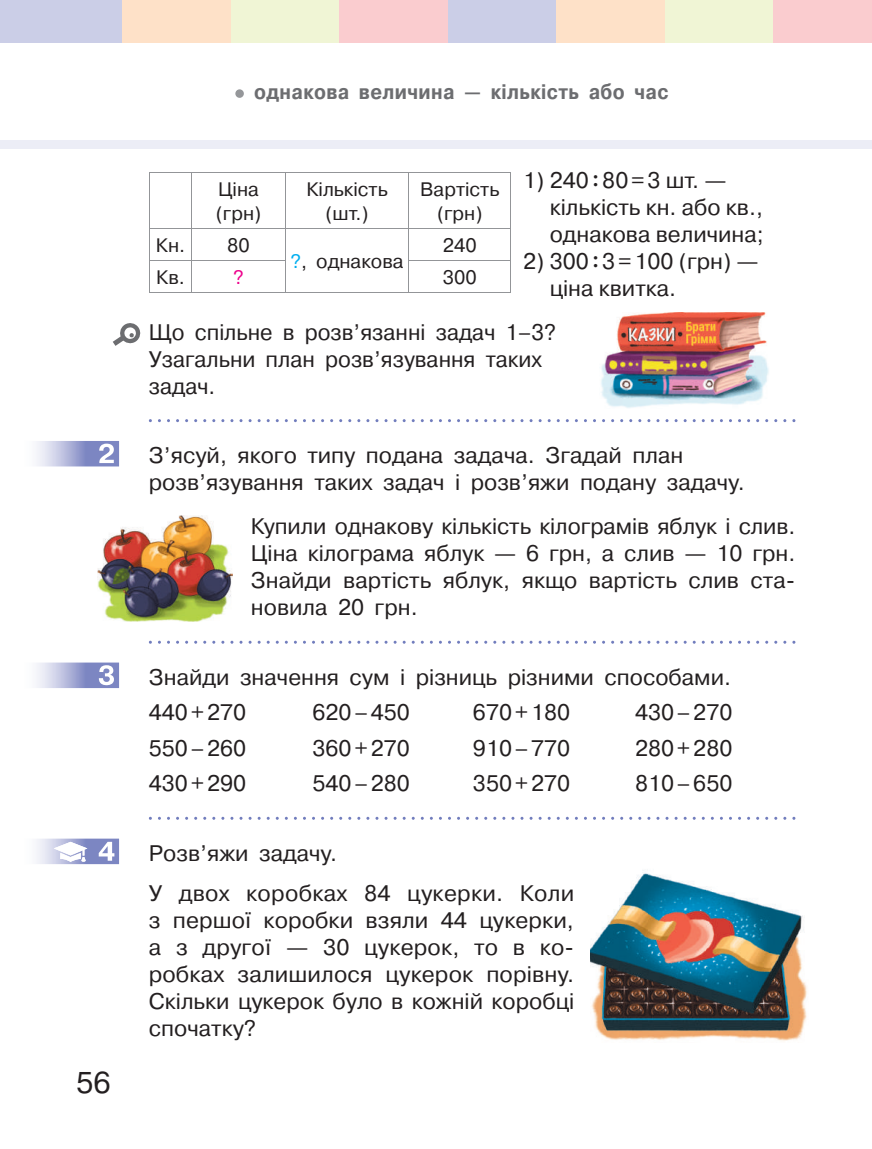
<style>
.page{position:relative;width:872px;height:1149px;background:#fff}
.page>*{position:absolute;margin:0;border:0;box-sizing:border-box;transform-origin:0 0}
.t1{font:30px "Pragmatica C";color:#231f20}
.t2{font:22.5px/27px "Pragmatica C";color:#231f20}
.t3{font:700 21px "Pragmatica C";letter-spacing:.02em;color:#6c6d70;scale:.9 1}
.t4{font:19.5px/23.4px "Pragmatica C";color:#231f20;text-align:center}
.t5{font:19.5px "Pragmatica C";color:#ed028c}
.s1{font-family:"School Book C"}
.s2{color:#00aeef}
.s3{font-weight:700;font-size:27px;color:#fff}
</style>
<div class="page">
<div style="left:0;top:140px;width:872px;height:8px;background:#ecedf6"></div>
<div style="left:0;top:0;width:123px;height:43px;background:#cbcee7"></div>
<div style="left:123px;top:0;width:108px;height:43px;background:#fee1c8"></div>
<div style="left:231px;top:0;width:108px;height:43px;background:#f0f5d5"></div>
<div style="left:665px;top:0;width:108px;height:43px;background:#f0f5d5"></div>
<div style="left:339px;top:0;width:109px;height:43px;background:#facccf"></div>
<div style="left:773px;top:0;width:99px;height:43px;background:#facccf"></div>
<div style="left:448px;top:0;width:108px;height:43px;background:#cbcee7"></div>
<div style="left:556px;top:0;width:109px;height:43px;background:#fee1c8"></div>
<svg style="left:149px;top:419px;width:646px;height:3px"></svg>
<svg style="left:149px;top:640px;width:646px;height:3px"></svg>
<svg style="left:149px;top:816px;width:646px;height:3px"></svg>
<hr style="left:191px;top:173px;width:1px;height:55px;background:#939598">
<hr style="left:285px;top:173px;width:1px;height:55px;background:#939598">
<hr style="left:408px;top:173px;width:1px;height:55px;background:#939598">
<hr style="left:149px;top:228px;width:43px;height:1px;background:#939598">
<hr style="left:192px;top:228px;width:93px;height:1px;background:#939598">
<hr style="left:191px;top:228px;width:1px;height:32px;background:#939598">
<hr style="left:409px;top:228px;width:102px;height:1px;background:#939598">
<hr style="left:149px;top:260px;width:43px;height:1px;background:#939598">
<hr style="left:192px;top:260px;width:94px;height:1px;background:#939598">
<hr style="left:191px;top:261px;width:1px;height:31px;background:#939598">
<hr style="left:408px;top:260px;width:103px;height:1px;background:#939598">
<hr style="left:149px;top:172px;width:43px;height:1px;background:#939598">
<hr style="left:149px;top:173px;width:1px;height:55px;background:#939598">
<hr style="left:192px;top:172px;width:93px;height:1px;background:#939598">
<hr style="left:285px;top:172px;width:124px;height:1px;background:#939598">
<hr style="left:409px;top:172px;width:102px;height:1px;background:#939598">
<hr style="left:510px;top:173px;width:1px;height:55px;background:#939598">
<hr style="left:149px;top:228px;width:1px;height:32px;background:#939598">
<hr style="left:510px;top:228px;width:1px;height:32px;background:#939598">
<hr style="left:149px;top:261px;width:1px;height:31px;background:#939598">
<hr style="left:510px;top:261px;width:1px;height:31px;background:#939598">
<hr style="left:149px;top:292px;width:43px;height:1px;background:#939598">
<hr style="left:192px;top:292px;width:93px;height:1px;background:#939598">
<hr style="left:409px;top:292px;width:102px;height:1px;background:#939598">
<hr style="left:285px;top:228px;width:124px;height:1px;background:#939598">
<hr style="left:285px;top:228px;width:1px;height:32px;background:#939598">
<hr style="left:408px;top:228px;width:1px;height:32px;background:#939598">
<hr style="left:285px;top:261px;width:1px;height:31px;background:#939598">
<hr style="left:408px;top:261px;width:1px;height:31px;background:#939598">
<hr style="left:285px;top:292px;width:124px;height:1px;background:#939598">
<img style="left:601px;top:312px;width:168px;height:96px">
<svg style="left:113px;top:323px;width:28px;height:23px"></svg>
<img style="left:99px;top:443px;width:15px;height:20px">
<img style="left:98px;top:515px;width:134px;height:106px">
<img style="left:99px;top:665px;width:15px;height:20px">
<img style="left:37px;top:838px;width:82px;height:25px">
<img style="left:99px;top:841px;width:15px;height:19px">
<svg style="left:54px;top:855px;width:33px;height:6px"></svg>
<img style="left:54px;top:841px;width:33px;height:14px">
<img style="left:60px;top:852px;width:21px;height:9px">
<img style="left:591px;top:873px;width:216px;height:168px">
<div style="left:235px;top:89px;width:9px;height:9px;background:#95979a;border-radius:50%"></div>
<p class="t3" style="left:254px;top:80px;width:462px">однакова величина — кількість або час</p>
<p class="t2" style="left:549px;top:166px;width:216px;text-indent:-27px">1) 240 <span class="s1">:</span> 80 = 3 шт. — кількість кн. або кв., однакова величина;</p>
<p class="t2" style="left:549px;top:247px;width:210px;text-indent:-27px">2) 300 <span class="s1">:</span> 3 = 100 (грн) — ціна квитка.</p>
<p class="t4" style="left:216px;top:178px;width:47px;text-align:left">Ціна (грн)</p>
<p class="t4" style="left:306px;top:178px;width:83px">Кількість (шт.)</p>
<p class="t4" style="left:420px;top:178px;width:81px">Вартість (грн)</p>
<p class="t4" style="left:156px;top:233px;width:96px">Кн. 80</p>
<p class="t4" style="left:290px;top:250px;width:115px"><span class="s2">?</span>, однакова</p>
<p class="t4" style="left:443px;top:233px;width:35px">240</p>
<p class="t4" style="left:156px;top:266px;width:30px">Кв.</p>
<p class="t5" style="left:233px;top:266px;width:12px">?</p>
<p class="t4" style="left:443px;top:266px;width:35px">300</p>
<p class="t2" style="left:149px;top:318px;width:408px">Що спільне в розв’язанні задач 1–3?<br>Узагальни план розв’язування таких задач.</p>
<p class="t2" style="left:149px;top:442px;width:597px;text-indent:-51px"><span class="s3">2</span> З’ясуй, якого типу подана задача. Згадай план розв’язування таких задач і розв’яжи подану задачу.</p>
<p class="t2" style="left:251px;top:513px;width:546px;text-align:justify">Купили однакову кількість кілограмів яблук і слив.<br>Ціна кілограма яблук — 6 грн, а слив — 10 грн.<br>Знайди вартість яблук, якщо вартість слив ста&shy;новила 20 грн.</p>
<p class="t2" style="left:149px;top:659px;width:584px;line-height:35.5px;text-indent:-51px"><span class="s3">3</span> Знайди значення сум і різниць різними способами.<br>440 + 270</p>
<p class="t2" style="left:312px;top:699px;width:99px">620 – 450</p>
<p class="t2" style="left:473px;top:699px;width:99px">670 + 180</p>
<p class="t2" style="left:635px;top:699px;width:99px">430 – 270</p>
<p class="t2" style="left:149px;top:734px;width:99px">550 – 260</p>
<p class="t2" style="left:312px;top:734px;width:99px">360 + 270</p>
<p class="t2" style="left:473px;top:734px;width:99px">910 – 770</p>
<p class="t2" style="left:635px;top:734px;width:99px">280 + 280</p>
<p class="t2" style="left:149px;top:770px;width:99px">430 + 290</p>
<p class="t2" style="left:312px;top:770px;width:99px">540 – 280</p>
<p class="t2" style="left:473px;top:770px;width:99px">350 + 270</p>
<p class="t2" style="left:635px;top:770px;width:99px">810 – 650</p>
<p class="t2" style="left:149px;top:833px;width:427px;line-height:39.8px;text-indent:-51px"><span class="s3">4</span> Розв’яжи задачу.<br>У двох коробках 84 цукерки. Коли</p>
<p class="t2" style="left:149px;top:906px;width:427px;text-align:justify">з першої коробки взяли 44 цукерки, а з другої — 30 цукерок, то в ко&shy;робках залишилося цукерок порівну.<br>Скільки цукерок було в кожній коробці спо чатку?</p>
<h1 class="t1" style="left:76px;top:1065px;width:36px">56</h1>
</div>
